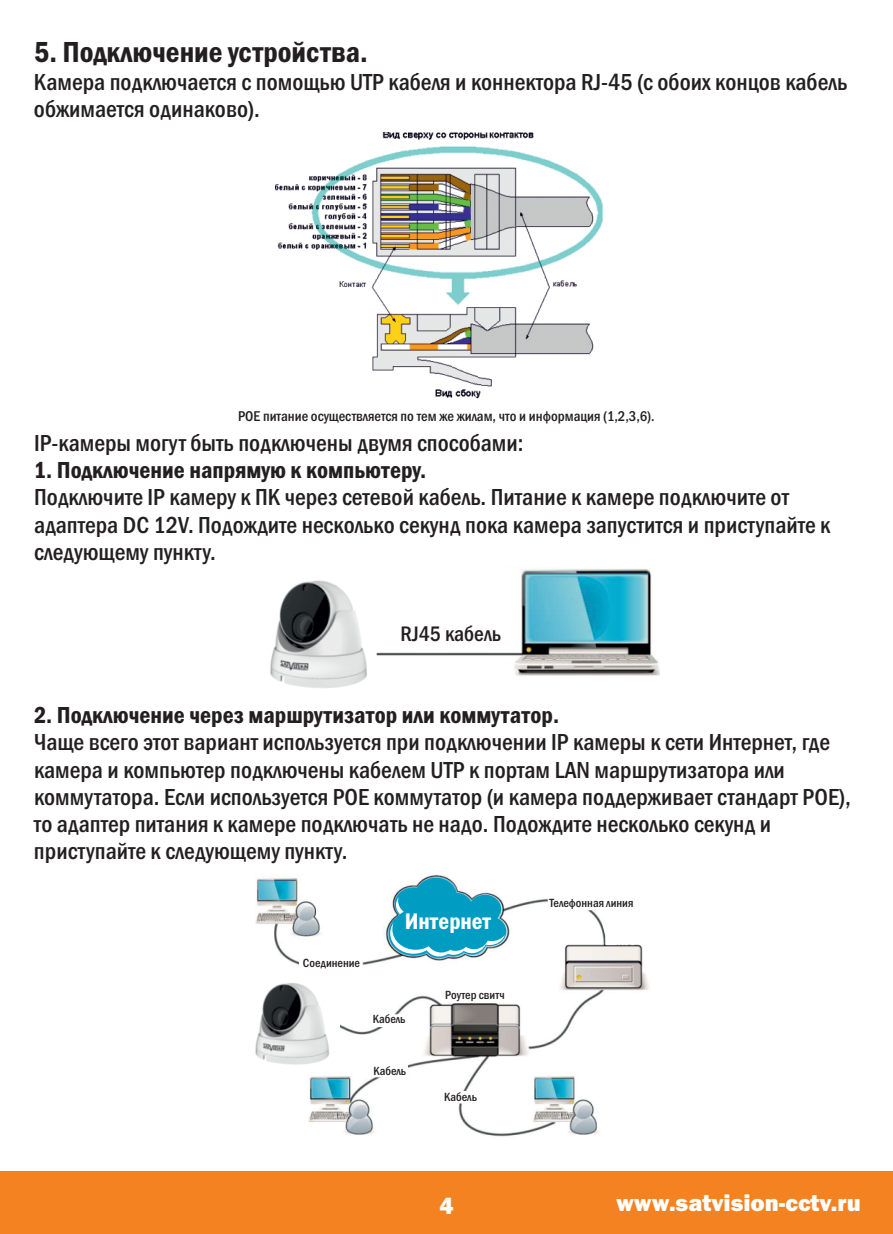
<style>
.page{position:relative;width:893px;height:1234px;background:#fff}
.page>*{position:absolute;margin:0;border:0;box-sizing:border-box;transform-origin:0 0}
.t1{font:600 condensed 30px "Franklin Gothic";color:#231f20}
.t2{font:500 condensed 24px/27.3px "Franklin Gothic";color:#231f20}
.t3{font:600 condensed 24px "Franklin Gothic";color:#231f20}
.t4{font:800 24px "Franklin Gothic";color:#fff}
.t5{font:600 condensed 23.4px "Franklin Gothic";color:#fff}
.t6{font:500 condensed 21.6px "Franklin Gothic";color:#231f20}
.t7{font:500 condensed 14.7px "Franklin Gothic";color:#231f20}
.t8{font:500 condensed 12.3px "Franklin Gothic";color:#231f20}
</style>
<div class="page">
<img style="left:275px;top:132px;width:328px;height:267px">
<div style="left:0;top:1170px;width:893px;height:63px;background:#f58220"></div>
<img style="left:376px;top:568px;width:284px;height:108px">
<img style="left:255px;top:874px;width:395px;height:263px">
<div style="left:300px;top:957px;width:62px;height:18px;background:#fff"></div>
<div style="left:370px;top:1014px;width:34px;height:11px;background:#fff"></div>
<div style="left:373px;top:1064px;width:34px;height:12px;background:#fff"></div>
<div style="left:442px;top:1091px;width:35px;height:11px;background:#fff"></div>
<div style="left:444px;top:991px;width:75px;height:11px;background:#fff"></div>
<div style="left:548px;top:897px;width:79px;height:12px;background:#fff"></div>
<svg style="left:602px;top:921px;width:48px;height:26px"></svg>
<svg style="left:389px;top:877px;width:117px;height:80px"></svg>
<div style="left:192px;top:987px;width:148px;height:68px;background:#fff"></div>
<img style="left:270px;top:580px;width:97px;height:108px">
<img style="left:255px;top:980px;width:78px;height:85px">
<p class="t1" style="left:34px;top:41px;width:335px">5. Подключение устройства.</p>
<p class="t2" style="left:34px;top:70px;width:815px">Камера подключается с помощью UTP кабеля и коннектора RJ-45 (c обоих концов кабель обжимается одинаково).</p>
<p class="t7" style="left:238px;top:410px;width:418px">POE питание осуществляется по тем же жилам, что и информация (1,2,3,6).</p>
<p class="t2" style="left:34px;top:431px;width:491px">IP-камеры могут быть подключены двумя способами:</p>
<p class="t3" style="left:34px;top:461px;width:394px">1. Подключение напрямую к компьютеру.</p>
<p class="t2" style="left:34px;top:485px;width:798px">Подключите IР камеру к ПК через сетевой кабель. Питание к камере подключите от адаптера DC 12V. Подождите несколько секунд пока камера запустится и приступайте к следующему пункту.</p>
<p class="t6" style="left:401px;top:626px;width:102px">RJ45 кабель</p>
<p class="t3" style="left:34px;top:706px;width:527px">2. Подключение через маршрутизатор или коммутатор.</p>
<p class="t2" style="left:34px;top:730px;width:818px">Чаще всего этот вариант используется при подключении IР камеры к сети Интернет, где камера и компьютер подключены кабелем UTP к портам LАN маршрутизатора или коммутатора. Если используется POE коммутатор (и камера поддерживает стандарт POE), то адаптер питания к камере подключать не надо. Подождите несколько секунд и приступайте к следующему пункту.</p>
<p class="t8" style="left:303px;top:958px;width:59px">Соединение</p>
<p class="t5" style="left:405px;top:912px;width:88px">Интернет</p>
<p class="t8" style="left:373px;top:1014px;width:34px">Кабель</p>
<p class="t8" style="left:445px;top:989px;width:61px">Роутер свитч</p>
<p class="t8" style="left:374px;top:1066px;width:34px">Кабель</p>
<p class="t8" style="left:444px;top:1092px;width:34px">Кабель</p>
<p class="t8" style="left:549px;top:898px;width:85px">Телефонная линия</p>
<p class="t4" style="left:440px;top:1196px;width:16px">4</p>
<p class="t4" style="left:616px;top:1193px;width:246px">www.satvision-cctv.ru</p>
</div>
